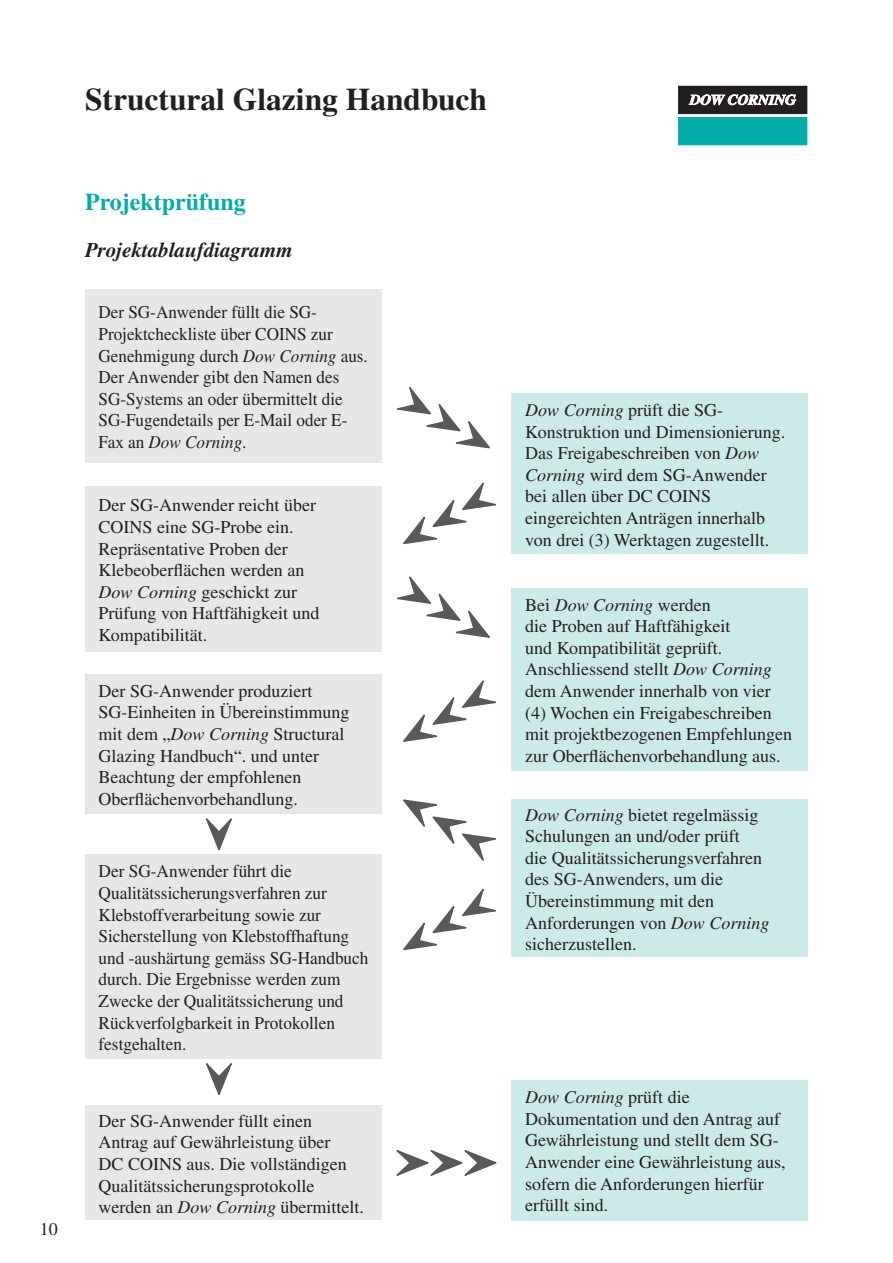
<style>
.page{position:relative;width:893px;height:1263px;background:#fff}
.page>*{position:absolute;margin:0;border:0;box-sizing:border-box;transform-origin:0 0}
.t1{font:700 31.5px "Times";color:#231f20}
.t2{font:700 24px "Times CE";color:#00ada8}
.t3{font:italic 700 21px "Times";color:#231f20}
.t4{font:18px/21.6px "Times";color:#231f20}
.t5{font:18px/21.6px "Times";color:#231f20;scale:.96 1}
.t6{font:18px/21.6px "Times";color:#231f20;scale:.95 1}
.s1{font-style:italic}
</style>
<div class="page">
<div style="left:511px;top:1080px;width:296px;height:140px;background:#cceae8"></div>
<div style="left:680px;top:119px;width:126px;height:25px;background:#00ada8"></div>
<div style="left:678px;top:117px;width:129px;height:28px;border:3px solid #00ada8"></div>
<div style="left:678px;top:86px;width:129px;height:28px;border:3px solid #231f20"></div>
<div style="left:680px;top:87px;width:126px;height:25px;background:#231f20"></div>
<svg style="left:688px;top:94px;width:108px;height:12px"></svg>
<div style="left:86px;top:1106px;width:296px;height:114px;background:#e6e7e8"></div>
<div style="left:86px;top:855px;width:296px;height:204px;background:#e6e7e8"></div>
<svg style="left:206px;top:818px;width:26px;height:33px"></svg>
<div style="left:86px;top:674px;width:296px;height:140px;background:#e6e7e8"></div>
<div style="left:511px;top:588px;width:296px;height:183px;background:#cceae8"></div>
<div style="left:86px;top:487px;width:296px;height:165px;background:#e6e7e8"></div>
<div style="left:511px;top:394px;width:296px;height:160px;background:#cceae8"></div>
<div style="left:86px;top:290px;width:296px;height:173px;background:#e6e7e8"></div>
<div style="left:511px;top:800px;width:296px;height:157px;background:#cceae8"></div>
<svg style="left:206px;top:1063px;width:26px;height:32px"></svg>
<svg style="left:397px;top:387px;width:93px;height:62px"></svg>
<svg style="left:397px;top:576px;width:93px;height:62px"></svg>
<svg style="left:403px;top:482px;width:93px;height:63px"></svg>
<svg style="left:403px;top:680px;width:93px;height:62px"></svg>
<svg style="left:403px;top:888px;width:93px;height:63px"></svg>
<svg style="left:403px;top:799px;width:93px;height:62px"></svg>
<svg style="left:396px;top:1150px;width:101px;height:26px"></svg>
<h1 class="t1" style="left:85px;top:88px;width:403px">Structural Glazing Handbuch</h1>
<p class="t4" style="left:40px;top:1219px;width:19px">10</p>
<h2 class="t2" style="left:85px;top:193px;width:162px">Projektprüfung</h2>
<p class="t3" style="left:85px;top:242px;width:209px">Projektablaufdiagramm</p>
<p class="t6" style="left:99px;top:303px;width:285px">Der SG-Anwender füllt die SG-<br>Projektcheckliste über COINS zur<br>Genehmigung durch <span class="s1">Dow Corning</span> aus.<br>Der Anwender gibt den Namen des<br>SG-Systems an oder übermittelt die<br>SG-Fugendetails per E-Mail oder E-<br>Fax an <span class="s1">Dow Corning</span>.</p>
<p class="t4" style="left:99px;top:496px;width:222px">Der SG-Anwender reicht über<br>COINS eine SG-Probe ein.<br>Repräsentative Proben der<br>Klebeoberflächen werden an<br><span class="s1">Dow Corning</span> geschickt zur<br>Prüfung von Haftfähigkeit und<br>Kompatibilität.</p>
<p class="t4" style="left:99px;top:682px;width:252px">Der SG-Anwender produziert<br>SG-Einheiten in Übereinstimmung mit dem „<span class="s1">Dow Corning</span> Structural<br>Glazing Handbuch“. und unter<br>Beachtung der empfohlenen<br>Oberflächenvorbehandlung.</p>
<p class="t5" style="left:99px;top:862px;width:283px">Der SG-Anwender führt die<br>Qualitätssicherungsverfahren zur<br>Klebstoffverarbeitung sowie zur<br>Sicherstellung von Klebstoffhaftung und -aushärtung gemäss SG-Handbuch durch. Die Ergebnisse werden zum<br>Zwecke der Qualitätssicherung und<br>Rückverfolgbarkeit in Protokollen festgehalten.</p>
<p class="t4" style="left:99px;top:1112px;width:267px">Der SG-Anwender füllt einen<br>Antrag auf Gewährleistung über<br>DC COINS aus. Die vollständigen<br>Qualitätssicherungsprotokolle werden an <span class="s1">Dow Corning</span> übermittelt.</p>
<p class="t4" style="left:525px;top:401px;width:261px"><span class="s1">Dow Corning</span> prüft die SG-<br>Konstruktion und Dimensionierung.<br>Das Freigabeschreiben von <span class="s1">Dow<br>Corning</span> wird dem SG-Anwender bei allen über DC COINS eingereichten Anträgen innerhalb von drei (3) Werktagen zugestellt.</p>
<p class="t4" style="left:525px;top:596px;width:268px">Bei <span class="s1">Dow Corning</span> werden<br>die Proben auf Haftfähigkeit<br>und Kompatibilität geprüft.<br>Anschliessend stellt <span class="s1">Dow Corning </span>dem Anwender innerhalb von vier (4) Wochen ein Freigabeschreiben mit projektbezogenen Empfehlungen zur Oberflächenvorbehandlung aus.</p>
<p class="t4" style="left:525px;top:806px;width:246px"><span class="s1">Dow Corning</span> bietet regelmässig<br>Schulungen an und/oder prüft<br>die Qualitätssicherungsverfahren des SG-Anwenders, um die<br>Übereinstimmung mit den<br>Anforderungen von <span class="s1">Dow Corning </span>sicherzustellen.</p>
<p class="t4" style="left:525px;top:1088px;width:262px"><span class="s1">Dow Corning</span> prüft die<br>Dokumentation und den Antrag auf<br>Gewährleistung und stellt dem SG-<br>Anwender eine Gewährleistung aus, sofern die Anforderungen hierfür erfüllt sind.</p>
</div>
